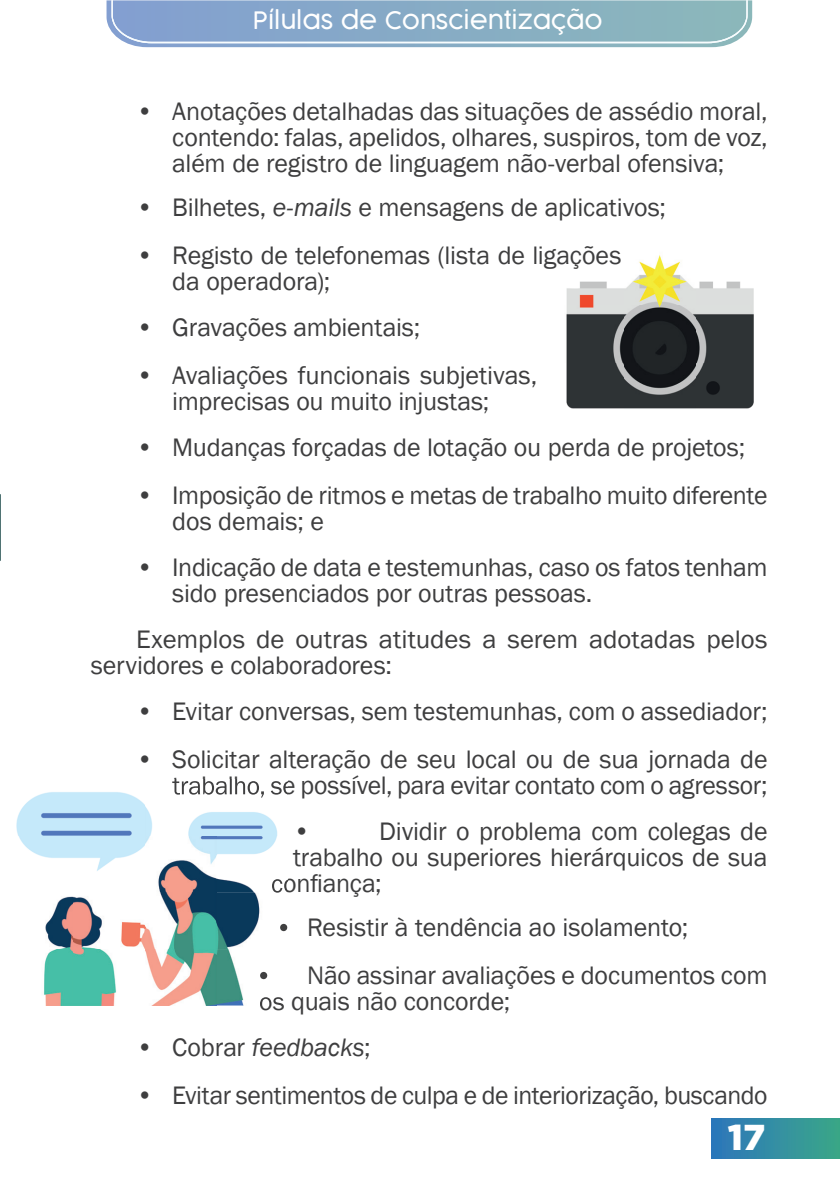
<style>
.page{position:relative;width:840px;height:1191px;background:#fff}
.page>*{position:absolute;margin:0;border:0;box-sizing:border-box;transform-origin:0 0}
.t1{font:900 36px "Gotham";color:#fff}
.t2{font:26px/26px "Franklin Gothic";letter-spacing:-.01em;color:#3e3e3f}
.t3{font:italic 26px "Franklin Gothic";letter-spacing:-.005em;color:#3e3e3f}
.t4{font:300 24px "Cocogoose";color:#fff}
.s1{font-style:italic}
.s2{font-style:normal}
</style>
<div class="page">
<div style="left:711px;top:1119px;width:128px;height:39px;background:linear-gradient(to right,#2c76bc,#3aa689)"></div>
<svg style="left:106px;top:0;width:645px;height:47px;background:#8eb0c9"></svg>
<img style="left:566px;top:255px;width:188px;height:154px">
<img style="left:0;top:494px;width:1px;height:67px">
<img style="left:16px;top:792px;width:200px;height:44px">
<img style="left:216px;top:812px;width:62px;height:24px">
<img style="left:18px;top:836px;width:266px;height:169px">
<img style="left:172px;top:780px;width:115px;height:19px">
<img style="left:272px;top:874px;width:15px;height:23px">
<svg style="left:280px;top:924px;width:7px;height:12px"></svg>
<svg style="left:260px;top:972px;width:12px;height:12px"></svg>
<img style="left:260px;top:992px;width:24px;height:13px">
<p class="t4" style="left:252px;top:3px;width:351px">Pílulas de Conscientização</p>
<p class="t2" style="left:172px;top:99px;width:596px;text-align:justify;text-indent:-36px">• Anotações detalhadas das situações de assédio moral, contendo: falas, apelidos, olhares, suspiros, tom de voz, além de registro de linguagem não-verbal ofensiva;</p>
<p class="t2" style="left:136px;top:195px;width:531px">• Bilhetes, <span class="s1">e-mails</span> e mensagens de aplicativos;</p>
<p class="t2" style="left:172px;top:243px;width:450px;text-indent:-36px">• Registo de telefonemas (lista de ligações da operadora);</p>
<p class="t2" style="left:136px;top:315px;width:285px">• Gravações ambientais;</p>
<p class="t2" style="left:136px;top:363px;width:402px;text-align:center">• Avaliações funcionais subjetivas, imprecisas ou muito injustas;</p>
<p class="t2" style="left:136px;top:435px;width:610px">• Mudanças forçadas de lotação ou perda de projetos;</p>
<p class="t2" style="left:172px;top:483px;width:596px;text-indent:-36px">• Imposição de ritmos e metas de trabalho muito diferente dos demais; e</p>
<p class="t2" style="left:172px;top:555px;width:596px;text-indent:-36px">• Indicação de data e testemunhas, caso os fatos tenham sido presenciados por outras pessoas.</p>
<p class="t2" style="left:91px;top:627px;width:677px;text-indent:45px">Exemplos de outras atitudes a serem adotadas pelos servidores e colaboradores:</p>
<p class="t2" style="left:136px;top:699px;width:632px">• Evitar conversas, sem testemunhas, com o assediador;</p>
<p class="t2" style="left:136px;top:747px;width:632px;text-align:right">• Solicitar alteração de seu local ou de sua jornada de trabalho, se possível, para evitar contato com o agressor;</p>
<p class="t2" style="left:293px;top:819px;width:19px">•</p>
<p class="t2" style="left:379px;top:819px;width:390px">Dividir o problema com colegas de</p>
<p class="t2" style="left:293px;top:845px;width:476px">trabalho ou superiores hierárquicos de sua</p>
<p class="t2" style="left:271px;top:871px;width:112px">confiança;</p>
<p class="t2" style="left:275px;top:915px;width:414px">• Resistir à tendência ao isolamento;</p>
<p class="t2" style="left:255px;top:963px;width:513px">• Não assinar avaliações e documentos com os quais não concorde;</p>
<p class="t3" style="left:136px;top:1031px;width:236px"><span class="s2">• Cobrar</span> feedbacks<span class="s2">;</span></p>
<p class="t2" style="left:136px;top:1083px;width:632px">• Evitar sentimentos de culpa e de interiorização, buscando</p>
<h1 class="t1" style="left:727px;top:1116px;width:39px">17</h1>
</div>
